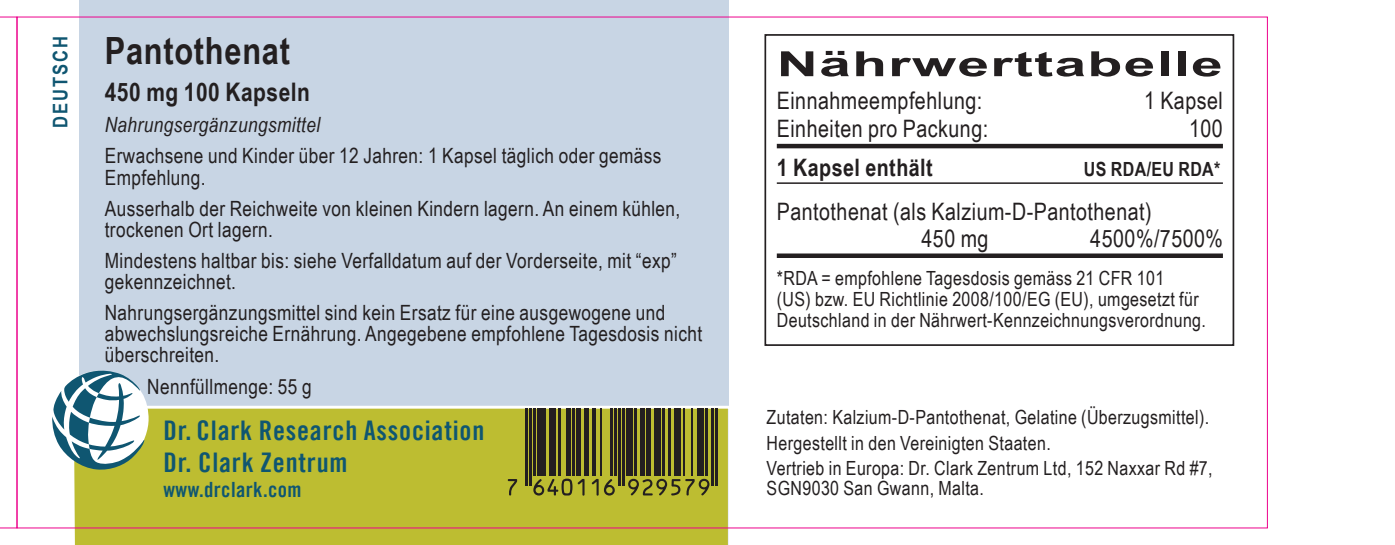
<style>
.page{position:relative;width:1395px;height:545px;background:#fff}
.page>*{position:absolute;margin:0;border:0;box-sizing:border-box;transform-origin:0 0}
.t1{font:700 37.5px "Arial Narrow";letter-spacing:.02em;color:#231f20}
.t2{font:700 34.8px "Arial Narrow";letter-spacing:.02em;color:#231f20;scale:2 1}
.t3{font:27px/31.2px "Trade Gothic LT Bold Cond Twenty";letter-spacing:.03em;color:#0f5671}
.t4{font:700 25.5px "Arial Narrow";letter-spacing:.02em;color:#231f20}
.t5{font:24px/27px "Arial Narrow";letter-spacing:.02em;color:#231f20}
.t6{font:700 24px "Arial Narrow";letter-spacing:.02em;color:#231f20}
.t7{font:21px/21px "Arial Narrow";letter-spacing:.02em;color:#231f20}
.t8{font:italic 21px "Arial Narrow";letter-spacing:.02em;color:#231f20}
.t9{font:21px "Trade Gothic LT Bold Cond Twenty";letter-spacing:.02em;color:#0f5671}
.t10{font:700 20.1px "Arial Narrow";letter-spacing:.1em;color:#0f5671}
.t11{font:19.5px/21px "Arial Narrow";letter-spacing:.02em;color:#231f20}
.t12{font:700 19.5px "Arial Narrow";letter-spacing:.02em;color:#231f20}
</style>
<div class="page">
<div style="left:79px;top:0;width:649px;height:544px;background:#c8d5e4"></div>
<hr style="left:777px;top:144px;width:446px;height:4px;background:#231f20">
<hr style="left:777px;top:182px;width:446px;height:2px;background:#231f20">
<div style="left:777px;top:253px;width:446px;height:5px;background:#231f20"></div>
<div style="left:764px;top:34px;width:470px;height:311px;border:2px solid #231f20"></div>
<svg style="left:18px;top:404px;width:714px;height:140px;background:#c1bf48"></svg>
<svg style="left:51px;top:370px;width:99px;height:100px"></svg>
<svg style="left:508px;top:478px;width:9px;height:17px"></svg>
<hr style="left:526px;top:408px;width:2px;height:78px;background:#231f20">
<hr style="left:530px;top:408px;width:2px;height:78px;background:#231f20">
<hr style="left:534px;top:408px;width:2px;height:68px;background:#231f20">
<div style="left:538px;top:408px;width:8px;height:68px;background:#231f20"></div>
<div style="left:550px;top:408px;width:6px;height:68px;background:#231f20"></div>
<hr style="left:558px;top:408px;width:2px;height:68px;background:#231f20">
<svg style="left:533px;top:478px;width:39px;height:17px"></svg>
<hr style="left:566px;top:408px;width:4px;height:68px;background:#231f20">
<hr style="left:572px;top:408px;width:2px;height:68px;background:#231f20">
<svg style="left:578px;top:478px;width:6px;height:17px"></svg>
<hr style="left:576px;top:408px;width:4px;height:68px;background:#231f20">
<hr style="left:584px;top:408px;width:4px;height:68px;background:#231f20">
<hr style="left:592px;top:408px;width:4px;height:68px;background:#231f20">
<hr style="left:600px;top:408px;width:2px;height:68px;background:#231f20">
<svg style="left:592px;top:478px;width:23px;height:17px"></svg>
<hr style="left:610px;top:408px;width:2px;height:68px;background:#231f20">
<hr style="left:614px;top:408px;width:2px;height:68px;background:#231f20">
<hr style="left:618px;top:408px;width:2px;height:78px;background:#231f20">
<hr style="left:622px;top:408px;width:2px;height:78px;background:#231f20">
<div style="left:626px;top:408px;width:6px;height:68px;background:#231f20"></div>
<hr style="left:634px;top:408px;width:2px;height:68px;background:#231f20">
<div style="left:640px;top:408px;width:5px;height:68px;background:#231f20"></div>
<hr style="left:647px;top:408px;width:4px;height:68px;background:#231f20">
<div style="left:655px;top:408px;width:6px;height:68px;background:#231f20"></div>
<hr style="left:663px;top:408px;width:2px;height:68px;background:#231f20">
<hr style="left:669px;top:408px;width:2px;height:68px;background:#231f20">
<div style="left:675px;top:408px;width:6px;height:68px;background:#231f20"></div>
<hr style="left:683px;top:408px;width:2px;height:68px;background:#231f20">
<hr style="left:691px;top:408px;width:2px;height:68px;background:#231f20">
<svg style="left:628px;top:478px;width:81px;height:17px"></svg>
<div style="left:697px;top:408px;width:6px;height:68px;background:#231f20"></div>
<hr style="left:705px;top:408px;width:2px;height:68px;background:#231f20">
<hr style="left:711px;top:408px;width:2px;height:78px;background:#231f20">
<hr style="left:715px;top:408px;width:2px;height:78px;background:#231f20">
<svg style="left:0;top:16px;width:18px;height:512px"></svg>
<p class="t10" style="left:45px;top:128px;width:94px;rotate:-90deg">DEUTSCH</p>
<h1 class="t1" style="left:105px;top:22px;width:187px">Pantothenat</h1>
<p class="t4" style="left:105px;top:73px;width:207px">450 mg 100 Kapseln</p>
<p class="t8" style="left:105px;top:110px;width:217px">Nahrungsergänzungsmittel</p>
<p class="t7" style="left:105px;top:145px;width:558px">Erwachsene und Kinder über 12 Jahren: 1 Kapsel täglich oder gemäss<br>Empfehlung.</p>
<p class="t7" style="left:105px;top:197px;width:577px">Ausserhalb der Reichweite von kleinen Kindern lagern. An einem kühlen, trockenen Ort lagern.</p>
<p class="t7" style="left:105px;top:249px;width:573px">Mindestens haltbar bis: siehe Verfalldatum auf der Vorderseite, mit “exp” gekennzeichnet.</p>
<p class="t7" style="left:105px;top:301px;width:599px">Nahrungsergänzungsmittel sind kein Ersatz für eine ausgewogene und abwechslungsreiche Ernährung. Angegebene empfohlene Tagesdosis nicht überschreiten.</p>
<p class="t7" style="left:147px;top:374px;width:166px">Nennfüllmenge: 55 g</p>
<p class="t3" style="left:163px;top:414px;width:322px">Dr. Clark Research Association<br>Dr. Clark Zentrum</p>
<p class="t9" style="left:163px;top:476px;width:140px">www.drclark.com</p>
<h2 class="t2" style="left:777px;top:37px;width:224px">Nährwerttabelle</h2>
<p class="t5" style="left:777px;top:86px;width:207px">Einnahmeempfehlung:</p>
<p class="t5" style="left:1144px;top:86px;width:80px">1 Kapsel</p>
<p class="t5" style="left:777px;top:114px;width:213px">Einheiten pro Packung:</p>
<p class="t5" style="left:1189px;top:114px;width:35px">100</p>
<p class="t6" style="left:777px;top:149px;width:157px">1 Kapsel enthält</p>
<p class="t12" style="left:1084px;top:154px;width:138px">US RDA/EU RDA*</p>
<p class="t5" style="left:921px;top:197px;width:232px;text-indent:-145px">Pantothenat (als Kalzium-D-Pantothenat)<br>450 mg</p>
<p class="t5" style="left:1090px;top:224px;width:134px">4500%/7500%</p>
<p class="t11" style="left:777px;top:266px;width:431px">*RDA = empfohlene Tagesdosis gemäss 21 CFR 101<br>(US) bzw. EU Richtlinie 2008/100/EG (EU), umgesetzt für<br>Deutschland in der Nährwert-Kennzeichnungsverordnung.</p>
<p class="t11" style="left:766px;top:404px;width:447px;line-height:25.5px">Zutaten: Kalzium-D-Pantothenat, Gelatine (Überzugsmittel).<br>Hergestellt in den Vereinigten Staaten.<br>Vertrieb in Europa: Dr. Clark Zentrum Ltd, 152 Naxxar Rd #7,</p>
<p class="t11" style="left:766px;top:476px;width:219px">SGN9030 San Gwann, Malta.</p>
</div>
